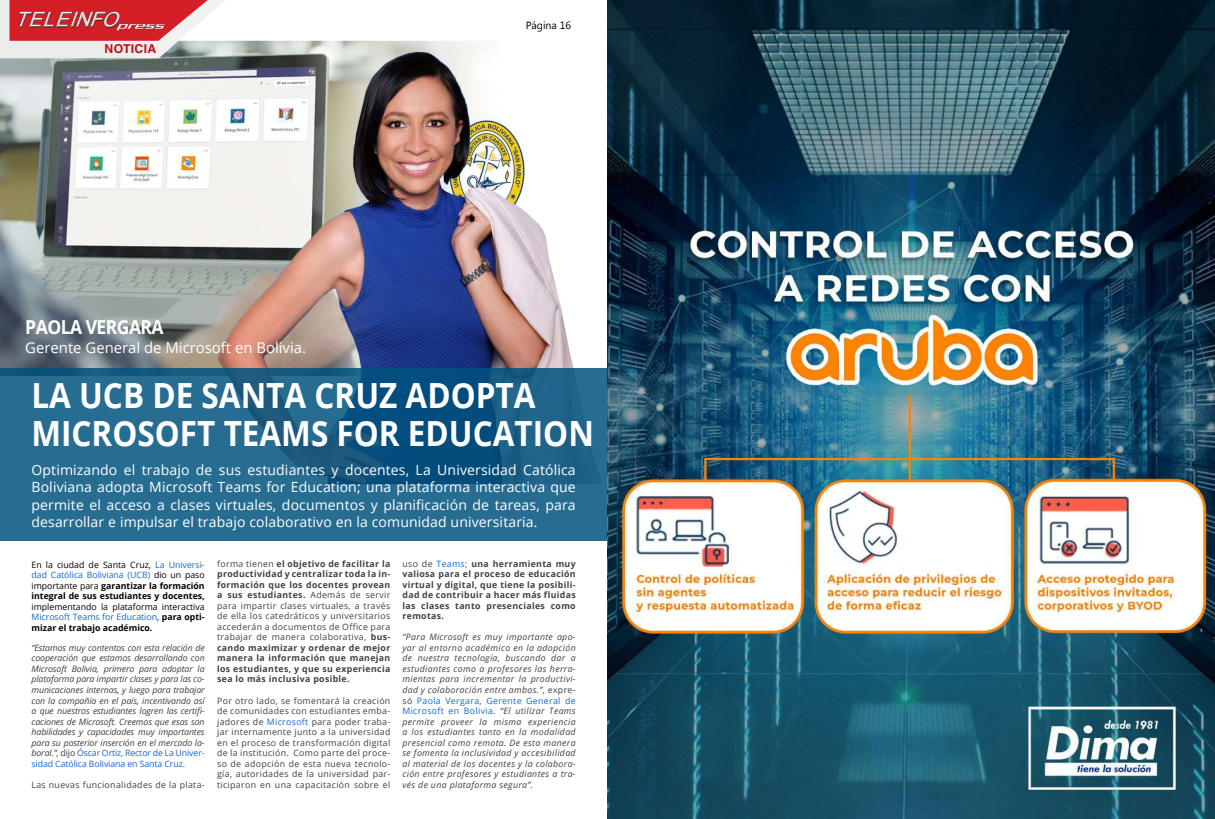
<style>
.page{position:relative;width:1215px;height:819px;background:#fff}
.page>*{position:absolute;margin:0;border:0;box-sizing:border-box;transform-origin:0 0}
.t1{font:700 34.65px/37.8px "Open Sans";color:#fff;scale:.91 1}
.t2{font:700 19.25px "Open Sans";letter-spacing:-.03em;color:#fff;scale:.91 1}
.t3{font:14.88px "Open Sans";color:#fff}
.t4{font:14px/17.5px "Open Sans";letter-spacing:.01em;color:#fff;text-align:justify}
.t5{font:700 12.25px "Helvetica LT Std";letter-spacing:.025em;color:#b71318}
.t6{font:10.5px "Myanmar Text";color:#000}
.t7{font:italic 8.75px/10.5px "Open Sans";letter-spacing:.015em;color:#414042;text-align:justify}
.t8{font:700 8.75px/10.5px "Open Sans";letter-spacing:.04em;color:#414042;text-align:justify}
.t9{font:8.75px/10.5px "Open Sans";letter-spacing:.04em;color:#414042;text-align:justify}
.t10{font:700 8.75px/10.5px "Open Sans";color:#000;text-align:justify}
.t11{font:8.75px/10.5px "Open Sans";color:#000;text-align:justify}
.s1{font-weight:400}
.s2{font-weight:400;color:#1766d2}
.s3{color:#1766d2}
.s4{font-weight:700}
.s5{font-style:normal}
.s6{font-style:normal;color:#1766d2}
</style>
<div class="page">
<svg style="left:0;top:0;width:248px;height:41px"></svg>
<img style="left:16px;top:7px;width:151px;height:34px">
<img style="left:0;top:41px;width:487px;height:327px">
<img style="left:217px;top:49px;width:357px;height:319px">
<svg style="left:0;top:368px;width:607px;height:172px;background:#1f658b"></svg>
<img style="left:607px;top:0;width:607px;height:818px">
<h3 class="t5" style="left:105px;top:42px;width:53px">NOTICIA</h3>
<p class="t6" style="left:525px;top:19px;width:47px">Página 16</p>
<h2 class="t2" style="left:25px;top:313px;width:153px">PAOLA VERGARA</h2>
<h3 class="t3" style="left:25px;top:337px;width:282px">Gerente General de Microsoft en Bolivia.</h3>
<h1 class="t1" style="left:31px;top:375px;width:619px">LA UCB DE SANTA CRUZ ADOPTA<br>MICROSOFT TEAMS FOR EDUCATION</h1>
<p class="t4" style="left:32px;top:460px;width:546px">Optimizando el trabajo de sus estudiantes y docentes, La Universidad Católica Boliviana adopta Microsoft Teams for Education; una plataforma interactiva que permite el acceso a clases virtuales, documentos y planificación de tareas, para desarrollar e impulsar el trabajo colaborativo en la comunidad universitaria.</p>
<p class="t10" style="left:32px;top:558px;width:175px"><span class="s1">En la ciudad de Santa Cruz,</span> <span class="s2">La Universi&shy;dad Católica Boliviana (UCB)</span> <span class="s1">dio un paso importante para</span> garantizar la formación integral de sus estudiantes y docentes,</p>
<p class="t11" style="left:32px;top:600px;width:175px">implementando la plataforma interactiva <span class="s3">Microsoft Teams for Education</span>, <span class="s4">para opti&shy;mizar el trabajo académico.</span></p>
<p class="t7" style="left:32px;top:642px;width:175px">“Estamos muy contentos con esta relación de cooperación que estamos desarrollando con Microsoft Bolivia, primero para adoptar la plataforma para impartir clases y para las co&shy;municaciones internas, y luego para trabajar con la compañía en el país, incentivando así a que nuestros estudiantes logren las certifi&shy;caciones de Microsoft. Creemos que esas son habilidades y capacidades muy importantes para su posterior inserción en el mercado la&shy;boral.”, <span class="s5">dijo</span> <span class="s6">Óscar Ortiz, Rector de La Univer&shy;sidad Católica Boliviana en Santa Cruz.</span></p>
<p class="t9" style="left:32px;top:778px;width:175px">Las nuevas funcionalidades de la plata-</p>
<p class="t8" style="left:217px;top:558px;width:175px"><span class="s1">forma tienen</span> el objetivo de facilitar la productividad y centralizar toda la in&shy;formación que los docentes provean a sus estudiantes. <span class="s1">Además de servir para impartir clases virtuales, a través de ella los catedráticos y universitarios accederán a documentos de Office para trabajar de manera colaborativa,</span> bus&shy;cando maximizar y ordenar de mejor manera la información que manejan los estudiantes, y que su experiencia sea lo más inclusiva posible.</p>
<p class="t9" style="left:217px;top:694px;width:175px">Por otro lado, se fomentará la creación de comunidades con estudiantes emba&shy;jadores de <span class="s3">Microsoft</span> para poder traba&shy;jar internamente junto a la universidad en el proceso de transformación digital de la institución. Como parte del proce&shy;so de adopción de esta nueva tecnolo&shy;gía, autoridades de la universidad par&shy;ticiparon en una capacitación sobre el</p>
<p class="t8" style="left:402px;top:558px;width:175px"><span class="s1">uso de</span> <span class="s2">Teams;</span> una herramienta muy valiosa para el proceso de educación virtual y digital, que tiene la posibili&shy;dad de contribuir a hacer más fluidas las clases tanto presenciales como remotas.</p>
<p class="t7" style="left:402px;top:631px;width:175px">“Para Microsoft es muy importante apo&shy;yar al entorno académico en la adopción de nuestra tecnología, buscando dar a estudiantes como a profesores las herra&shy;mientas para incrementar la productivi&shy;dad y colaboración entre ambos.”<span class="s5">, expre&shy;só</span> <span class="s6">Paola Vergara, Gerente General de Microsoft en Bolivia.</span> “El utilizar Teams permite proveer la misma experiencia a los estudiantes tanto en la modalidad presencial como remota. De esta manera se fomenta la inclusividad y accesibilidad al material de los docentes y la colabora&shy;ción entre profesores y estudiantes a tra&shy;vés de una plataforma segura”.</p>
</div>
